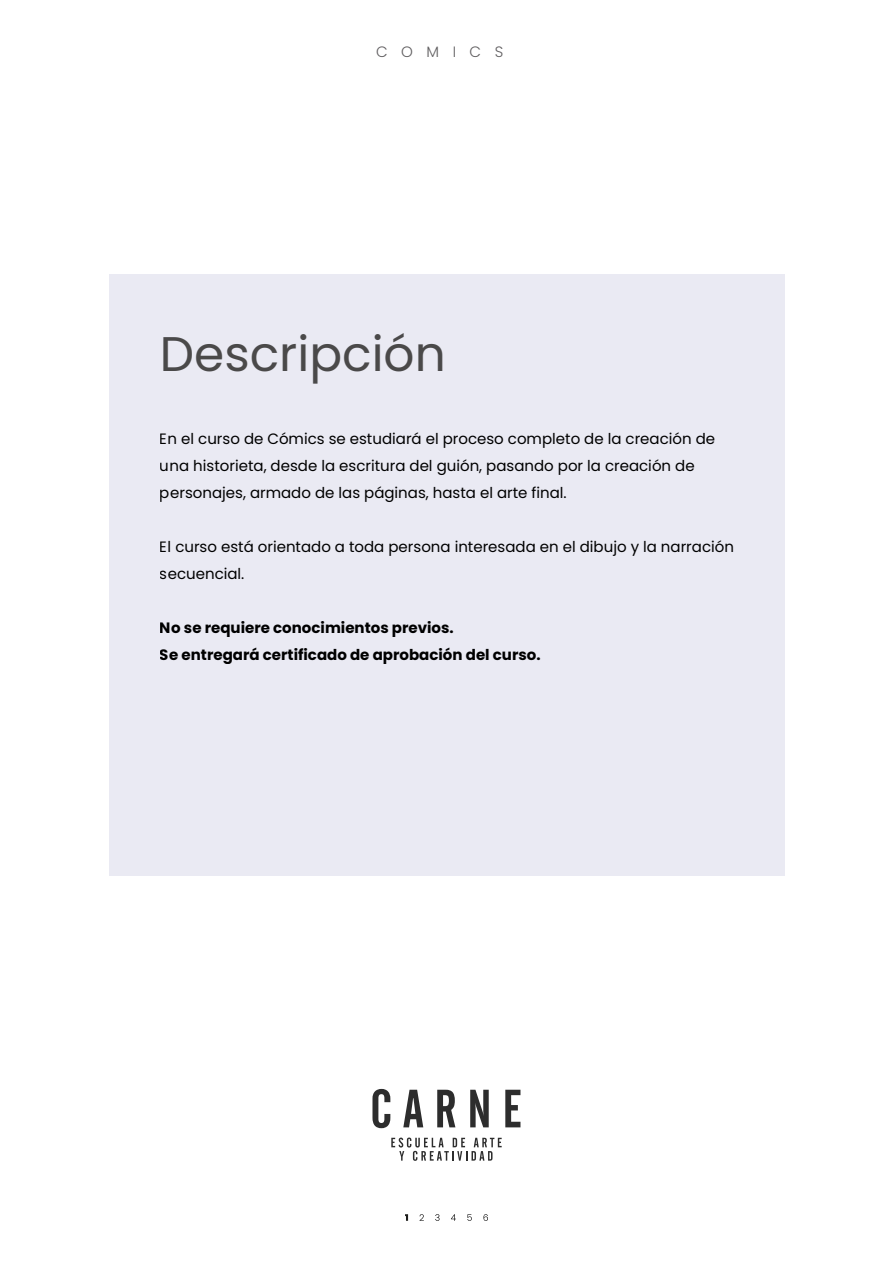
<style>
.page{position:relative;width:893px;height:1263px;background:#fff}
.page>*{position:absolute;margin:0;border:0;box-sizing:border-box;transform-origin:0 0}
.t1{font:48.6px "Poppins";color:#4a4949}
.t2{font:15px/27px "Poppins";color:#000}
.t3{font:700 15px/27px "Poppins";color:#000}
.t4{font:300 15px "Poppins";letter-spacing:.9em;color:#605e60}
</style>
<div class="page">
<div style="left:109px;top:274px;width:675px;height:602px;background:#eaeaf3"></div>
<svg style="left:405px;top:1214px;width:3px;height:7px"></svg>
<svg style="left:420px;top:1214px;width:4px;height:7px"></svg>
<svg style="left:435px;top:1214px;width:4px;height:7px"></svg>
<svg style="left:451px;top:1214px;width:5px;height:7px"></svg>
<svg style="left:467px;top:1214px;width:5px;height:7px"></svg>
<svg style="left:483px;top:1214px;width:5px;height:7px"></svg>
<svg style="left:437px;top:1090px;width:18px;height:37px"></svg>
<svg style="left:403px;top:1090px;width:20px;height:37px"></svg>
<svg style="left:505px;top:1090px;width:15px;height:37px"></svg>
<svg style="left:372px;top:1089px;width:18px;height:39px"></svg>
<svg style="left:470px;top:1090px;width:19px;height:37px"></svg>
<svg style="left:391px;top:1137px;width:111px;height:24px"></svg>
<p class="t4" style="left:376px;top:43px;width:129px">COMICS</p>
<h1 class="t1" style="left:160px;top:326px;width:287px">Descripción</h1>
<p class="t2" style="left:160px;top:425px;width:557px">En el curso de Cómics se estudiará el proceso completo de la creación de una historieta, desde la escritura del guión, pasando por la creación de personajes, armado de las páginas, hasta el arte final.</p>
<p class="t2" style="left:160px;top:533px;width:576px">El curso está orientado a toda persona interesada en el dibujo y la narración secuencial.</p>
<p class="t3" style="left:160px;top:614px;width:382px">No se requiere conocimientos previos.<br>Se entregará certificado de aprobación del curso.</p>
</div>
